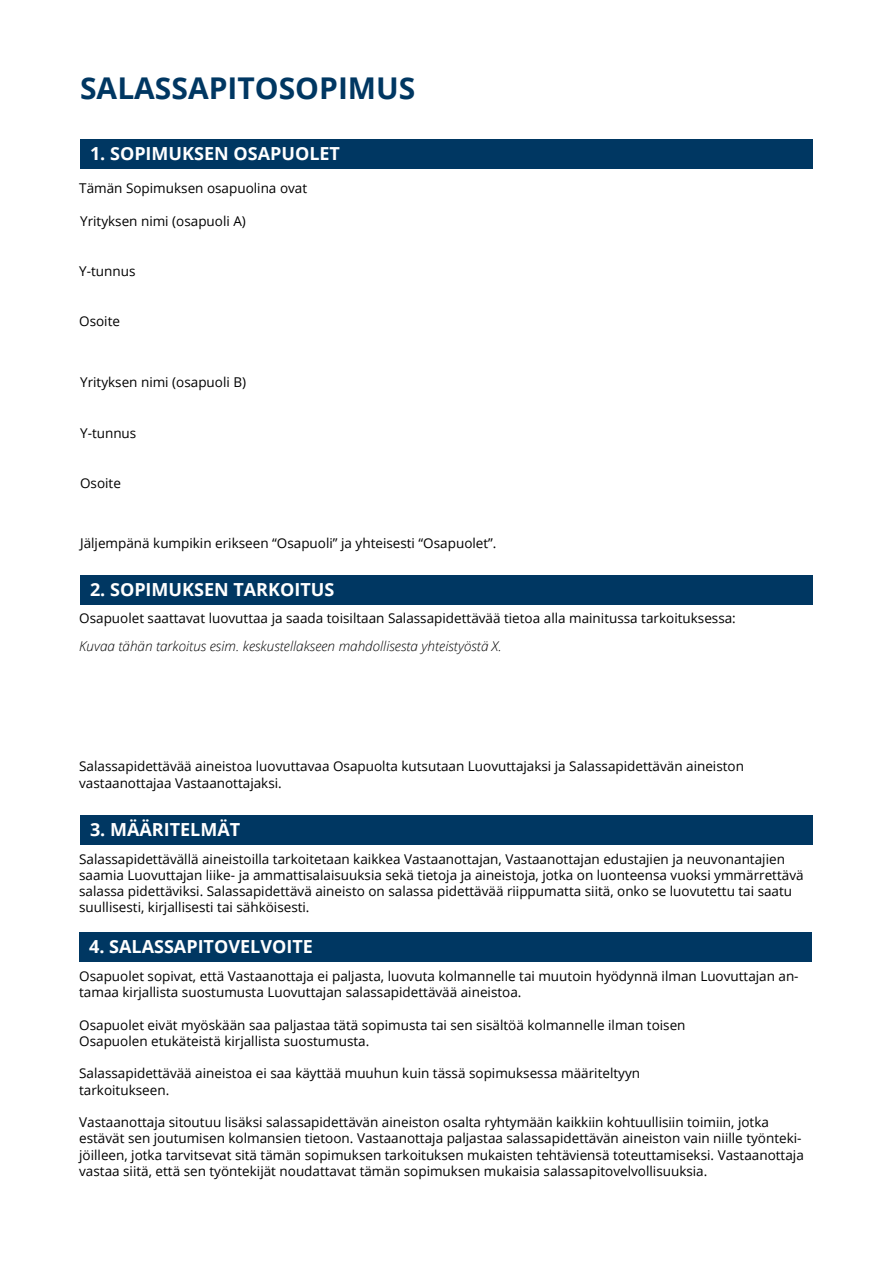
<style>
.page{position:relative;width:893px;height:1263px;background:#fff}
.page>*{position:absolute;margin:0;border:0;box-sizing:border-box;transform-origin:0 0}
.t1{font:700 30px "Open Sans";color:#003762}
.t2{font:700 18px "Open Sans";color:#fff}
.t3{font:13.5px/16.2px "Open Sans";color:#000}
.t4{font:italic 300 13.5px "Open Sans";color:#000}
</style>
<div class="page">
<div style="left:80px;top:575px;width:733px;height:30px;background:#003762"></div>
<div style="left:80px;top:815px;width:733px;height:30px;background:#003762"></div>
<div style="left:79px;top:932px;width:733px;height:30px;background:#003762"></div>
<div style="left:80px;top:140px;width:733px;height:29px;background:#003762"></div>
<h1 class="t1" style="left:80px;top:67px;width:337px">SALASSAPITOSOPIMUS</h1>
<h2 class="t2" style="left:90px;top:141px;width:252px">1. SOPIMUKSEN OSAPUOLET</h2>
<p class="t3" style="left:79px;top:180px;width:229px">Tämän Sopimuksen osapuolina ovat</p>
<p class="t3" style="left:80px;top:213px;width:167px">Yrityksen nimi (osapuoli A)</p>
<p class="t3" style="left:79px;top:263px;width:58px">Y-tunnus</p>
<p class="t3" style="left:79px;top:312px;width:42px">Osoite</p>
<p class="t3" style="left:80px;top:374px;width:168px">Yrityksen nimi (osapuoli B)</p>
<p class="t3" style="left:80px;top:425px;width:58px">Y-tunnus</p>
<p class="t3" style="left:80px;top:474px;width:42px">Osoite</p>
<p class="t3" style="left:80px;top:534px;width:418px">Jäljempänä kumpikin erikseen “Osapuoli” ja yhteisesti “Osapuolet”.</p>
<h2 class="t2" style="left:90px;top:577px;width:246px">2. SOPIMUKSEN TARKOITUS</h2>
<p class="t3" style="left:79px;top:610px;width:658px">Osapuolet saattavat luovuttaa ja saada toisiltaan Salassapidettävää tietoa alla mainitussa tarkoituksessa:</p>
<p class="t4" style="left:79px;top:636px;width:424px">Kuvaa tähän tarkoitus esim. keskustellakseen mahdollisesta yhteistyöstä X.</p>
<p class="t3" style="left:79px;top:758px;width:666px">Salassapidettävää aineistoa luovuttavaa Osapuolta kutsutaan Luovuttajaksi ja Salassapidettävän aineiston vastaanottajaa Vastaanottajaksi.</p>
<h2 class="t2" style="left:90px;top:817px;width:152px">3. MÄÄRITELMÄT</h2>
<p class="t3" style="left:79px;top:850px;width:726px">Salassapidettävällä aineistoilla tarkoitetaan kaikkea Vastaanottajan, Vastaanottajan edustajien ja neuvonantajien saamia Luovuttajan liike- ja ammattisalaisuuksia sekä tietoja ja aineistoja, jotka on luonteensa vuoksi ymmärrettävä salassa pidettäviksi. Salassapidettävä aineisto on salassa pidettävää riippumatta siitä, onko se luovutettu tai saatu suullisesti, kirjallisesti tai sähköisesti.</p>
<h2 class="t2" style="left:89px;top:934px;width:225px">4. SALASSAPITOVELVOITE</h2>
<p class="t3" style="left:79px;top:968px;width:721px">Osapuolet sopivat, että Vastaanottaja ei paljasta, luovuta kolmannelle tai muutoin hyödynnä ilman Luovuttajan an&shy;tamaa kirjallista suostumusta Luovuttajan salassapidettävää aineistoa.</p>
<p class="t3" style="left:79px;top:1016px;width:608px">Osapuolet eivät myöskään saa paljastaa tätä sopimusta tai sen sisältöä kolmannelle ilman toisen<br>Osapuolen etukäteistä kirjallista suostumusta.</p>
<p class="t3" style="left:79px;top:1065px;width:562px">Salassapidettävää aineistoa ei saa käyttää muuhun kuin tässä sopimuksessa määriteltyyn tarkoitukseen.</p>
<p class="t3" style="left:79px;top:1114px;width:726px">Vastaanottaja sitoutuu lisäksi salassapidettävän aineiston osalta ryhtymään kaikkiin kohtuullisiin toimiin, jotka estävät sen joutumisen kolmansien tietoon. Vastaanottaja paljastaa salassapidettävän aineiston vain niille työnteki&shy;jöilleen, jotka tarvitsevat sitä tämän sopimuksen tarkoituksen mukaisten tehtäviensä toteuttamiseksi. Vastaanottaja vastaa siitä, että sen työntekijät noudattavat tämän sopimuksen mukaisia salassapitovelvollisuuksia.</p>
</div>
